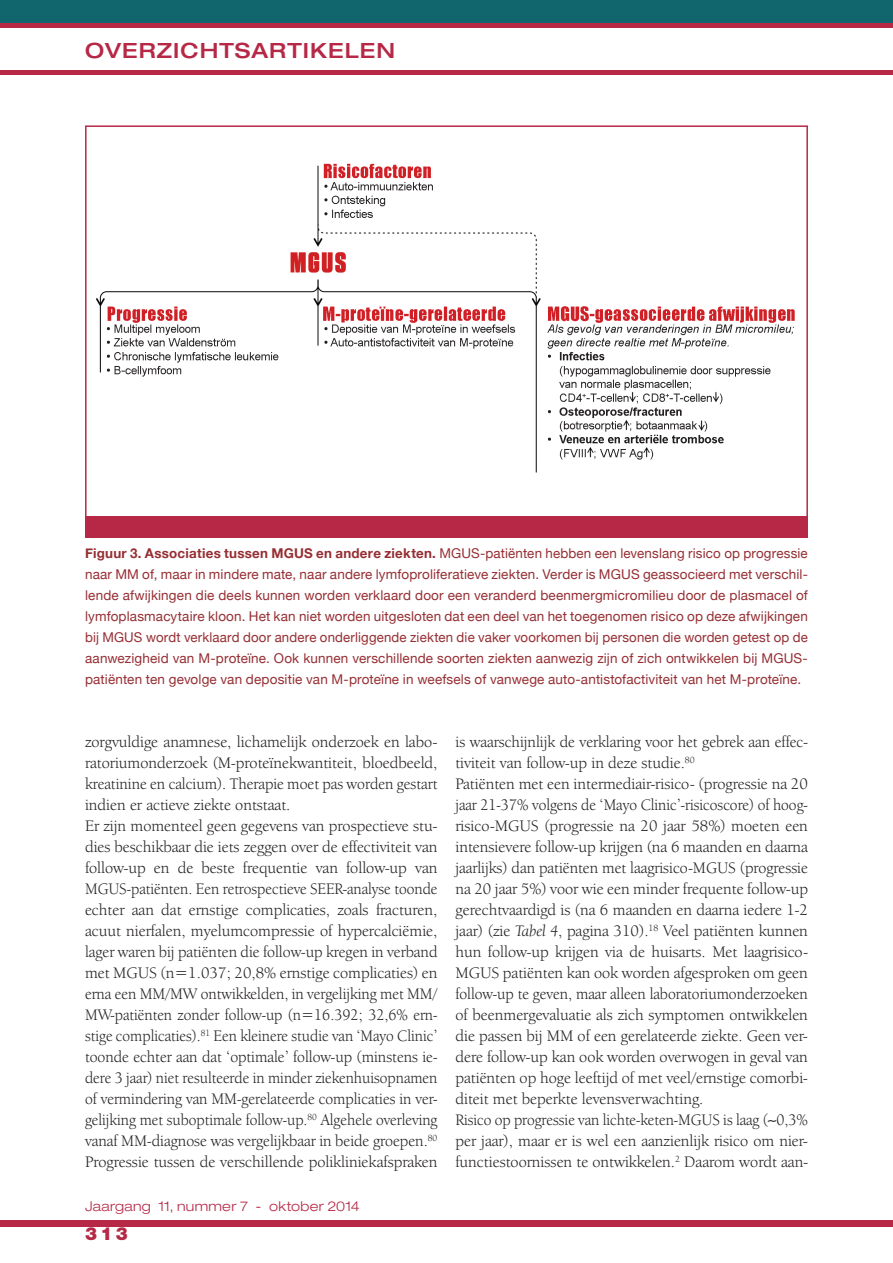
<style>
.page{position:relative;width:893px;height:1263px;background:#fff}
.page>*{position:absolute;margin:0;border:0;box-sizing:border-box;transform-origin:0 0}
.t1{font:500 expanded 21px "Helvetica Neue LT Std";letter-spacing:.05em;color:#b62846}
.t2{font:900 18px "Helvetica Neue LT Std";color:#b62846}
.t3{font:16.5px/21px "Berkeley Oldstyle IT Cby BT";color:#231f20}
.t4{font:13.5px/21px "Helvetica Neue";letter-spacing:.01em;color:#962e33;text-align:justify}
.t5{font:300 expanded 13.5px "Helvetica Neue LT Std";letter-spacing:.02em;color:#b62846}
.s1{font-weight:700}
.s2{font-style:italic}
</style>
<div class="page">
<div style="left:0;top:0;width:893px;height:23px;background:#11656c"></div>
<div style="left:0;top:1220px;width:893px;height:7px;background:#b62846"></div>
<hr style="left:0;top:70px;width:893px;height:4px;background:#b62846">
<div style="left:0;top:23px;width:893px;height:5px;background:#b62846"></div>
<img style="left:96px;top:163px;width:699px;height:310px">
<div style="left:85px;top:516px;width:723px;height:21px;background:#b62846"></div>
<p class="t1" style="left:85px;top:37px;width:312px">OVERZICHTSARTIKELEN</p>
<p class="t4" style="left:85px;top:543px;width:724px"><span class="s1">Figuur 3. Associaties tussen MGUS en andere ziekten.</span> MGUS-patiënten hebben een levenslang risico op progressie naar MM of, maar in mindere mate, naar andere lymfoproliferatieve ziekten. Verder is MGUS geassocieerd met verschil&shy;lende afwijkingen die deels kunnen worden verklaard door een veranderd beenmergmicromilieu door de plasmacel of lymfoplasmacytaire kloon. Het kan niet worden uitgesloten dat een deel van het toegenomen risico op deze afwijkingen bij MGUS wordt verklaard door andere onderliggende ziekten die vaker voorkomen bij personen die worden getest op de aanwezigheid van M-proteïne. Ook kunnen verschillende soorten ziekten aanwezig zijn of zich ontwikkelen bij MGUS&shy;patiënten ten gevolge van depositie van M-proteïne in weefsels of vanwege auto-antistofactiviteit van het M-proteïne.</p>
<p class="t3" style="left:85px;top:731px;width:354px">zorgvuldige anamnese, lichamelijk onderzoek en labo&shy;ratoriumonderzoek (M-proteïnekwantiteit, bloedbeeld, kreatinine en calcium). Therapie moet pas worden gestart indien er actieve ziekte ontstaat.<br>Er zijn momenteel geen gegevens van prospectieve stu&shy;dies beschikbaar die iets zeggen over de effectiviteit van follow-up en de beste frequentie van follow-up van MGUS-patiënten. Een retrospectieve SEER-analyse toonde echter aan dat ernstige complicaties, zoals fracturen, acuut nierfalen, myelumcompressie of hypercalciëmie, lager waren bij patiënten die follow-up kregen in verband met MGUS (n=1.037; 20,8% ernstige complicaties) en erna een MM/MW ontwikkelden, in vergelijking met MM/ MW-patiënten zonder follow-up (n=16.392; 32,6% ern&shy;stige complicaties).<sup>81</sup> Een kleinere studie van ‘Mayo Clinic’ toonde echter aan dat ‘optimale’ follow-up (minstens ie&shy;dere 3 jaar) niet resulteerde in minder ziekenhuisopnamen of vermindering van MM-gerelateerde complicaties in ver&shy;gelijking met suboptimale follow-up.<sup>80</sup> Algehele overleving vanaf MM-diagnose was vergelijkbaar in beide groepen.<sup>80<br></sup>Progressie tussen de verschillende polikliniekafspraken</p>
<p class="t3" style="left:455px;top:731px;width:354px">is waarschijnlijk de verklaring voor het gebrek aan effec&shy;tiviteit van follow-up in deze studie.<sup>80<br></sup>Patiënten met een intermediair-risico- (progressie na 20 jaar 21-37% volgens de ‘Mayo Clinic’-risicoscore) of hoog&shy;risico-MGUS (progressie na 20 jaar 58%) moeten een intensievere follow-up krijgen (na 6 maanden en daarna jaarlijks) dan patiënten met laagrisico-MGUS (progressie na 20 jaar 5%) voor wie een minder frequente follow-up gerechtvaardigd is (na 6 maanden en daarna iedere 1-2 jaar) (zie <span class="s2">Tabel 4</span>, pagina 310).<sup>18</sup> Veel patiënten kunnen hun follow-up krijgen via de huisarts. Met laagrisico-MGUS patiënten kan ook worden afgesproken om geen follow-up te geven, maar alleen laboratoriumonderzoeken of beenmergevaluatie als zich symptomen ontwikkelen die passen bij MM of een gerelateerde ziekte. Geen ver&shy;dere follow-up kan ook worden overwogen in geval van patiënten op hoge leeftijd of met veel/ernstige comorbi&shy;diteit met beperkte levensverwachting.<br>Risico op progressie van lichte-keten-MGUS is laag (∼0,3% per jaar), maar er is wel een aanzienlijk risico om nier&shy;functiestoornissen te ontwikkelen.<sup>2</sup> Daarom wordt aan-</p>
<p class="t5" style="left:85px;top:1198px;width:276px">Jaargang 11, nummer 7 - oktober 2014</p>
<p class="t2" style="left:85px;top:1222px;width:44px">313</p>
</div>
